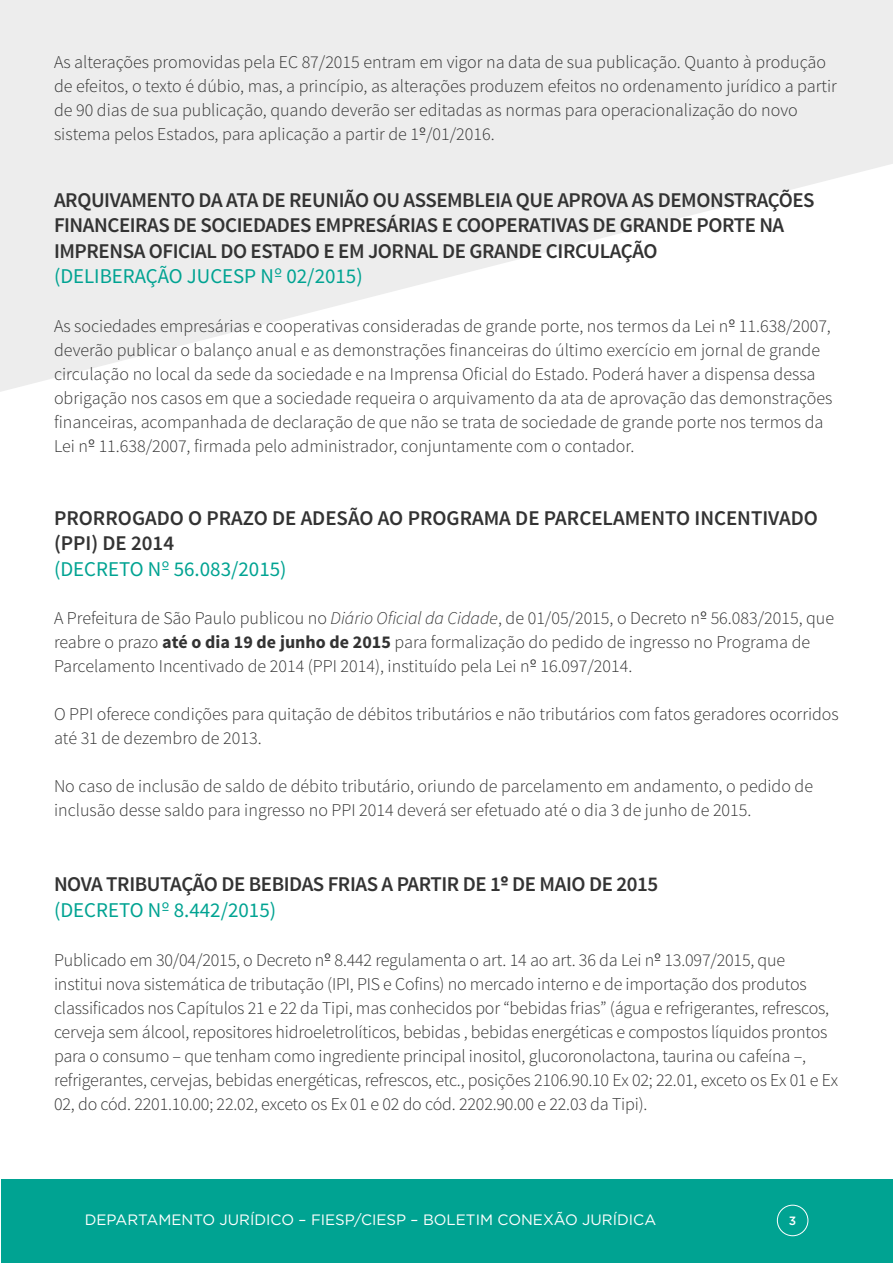
<style>
.page{position:relative;width:893px;height:1263px;background:#fff}
.page>*{position:absolute;margin:0;border:0;box-sizing:border-box;transform-origin:0 0}
.t1{font:600 21px/25.2px "Source Sans Pro";letter-spacing:-.02em;color:#333}
.t2{font:600 21px/25.2px "Source Sans Pro";color:#333}
.t3{font:300 18px/24px "Source Sans Pro";color:#333}
.t4{font:15px "Gotham";color:#fff}
.t5{font:500 12px "Gotham";color:#fff}
.s1{font-family:"Gotham";font-weight:400}
.s2{font-weight:400;color:#00a392}
.s3{font-family:"Gotham";font-weight:400;color:#00a392}
.s4{font-style:italic}
.s5{font-weight:700}
.s6{font-family:"Gotham";font-weight:900}
</style>
<div class="page">
<div style="left:1px;top:1179px;width:891px;height:83px;background:#00a392"></div>
<div style="left:777px;top:1205px;width:31px;height:31px;border:1px solid #fff;border-radius:50%"></div>
<svg style="left:0;top:0;width:893px;height:392px;fill:#ededed"></svg>
<p class="t3" style="left:54px;top:50px;width:784px">As alterações promovidas pela EC 87/2015 entram em vigor na data de sua publicação. Quanto à produção de efeitos, o texto é dúbio, mas, a princípio, as alterações produzem efeitos no ordenamento jurídico a partir de 90 dias de sua publicação, quando deverão ser editadas as normas para operacionalização do novo sistema pelos Estados, para aplicação a partir de 1<span class="s1">º</span>/01/2016.</p>
<p class="t1" style="left:54px;top:188px;width:762px">ARQUIVAMENTO DA ATA DE REUNIÃO OU ASSEMBLEIA QUE APROVA AS DEMONSTRAÇÕES FINANCEIRAS DE SOCIEDADES EMPRESÁRIAS E COOPERATIVAS DE GRANDE PORTE NA IMPRENSA OFICIAL DO ESTADO E EM JORNAL DE GRANDE CIRCULAÇÃO<br><span class="s2">(DELIBERAÇÃO JUCESP N</span><span class="s3">º</span> <span class="s2">02/2015)</span></p>
<p class="t3" style="left:54px;top:314px;width:780px">As sociedades empresárias e cooperativas consideradas de grande porte, nos termos da Lei n<span class="s1">º</span> 11.638/2007, deverão publicar o balanço anual e as demonstrações financeiras do último exercício em jornal de grande circulação no local da sede da sociedade e na Imprensa Oficial do Estado. Poderá haver a dispensa dessa obrigação nos casos em que a sociedade requeira o arquivamento da ata de aprovação das demonstrações financeiras, acompanhada de declaração de que não se trata de sociedade de grande porte nos termos da Lei n<span class="s1">º</span> 11.638/2007, firmada pelo administrador, conjuntamente com o contador.</p>
<p class="t2" style="left:54px;top:506px;width:765px">PRORROGADO O PRAZO DE ADESÃO AO PROGRAMA DE PARCELAMENTO INCENTIVADO (PPI) DE 2014<br><span class="s2">(DECRETO N</span><span class="s3">º</span> <span class="s2">56.083/2015)</span></p>
<p class="t3" style="left:54px;top:606px;width:782px">A Prefeitura de São Paulo publicou no <span class="s4">Diário Oficial da Cidade</span>, de 01/05/2015, o Decreto n<span class="s1">º</span> 56.083/2015, que reabre o prazo <span class="s5">até o dia 19 de junho de 2015</span> para formalização do pedido de ingresso no Programa de<br>Parcelamento Incentivado de 2014 (PPI 2014), instituído pela Lei n<span class="s1">º</span> 16.097/2014.</p>
<p class="t3" style="left:54px;top:702px;width:786px">O PPI oferece condições para quitação de débitos tributários e não tributários com fatos geradores ocorridos até 31 de dezembro de 2013.</p>
<p class="t3" style="left:54px;top:774px;width:761px">No caso de inclusão de saldo de débito tributário, oriundo de parcelamento em andamento, o pedido de inclusão desse saldo para ingresso no PPI 2014 deverá ser efetuado até o dia 3 de junho de 2015.</p>
<p class="t1" style="left:54px;top:872px;width:606px">NOVA TRIBUTAÇÃO DE BEBIDAS FRIAS A PARTIR DE 1<span class="s6">º</span> DE MAIO DE 2015 <span class="s2">(DECRETO N</span><span class="s3">º</span> <span class="s2">8.442/2015)</span></p>
<p class="t3" style="left:54px;top:948px;width:786px">Publicado em 30/04/2015, o Decreto n<span class="s1">º</span> 8.442 regulamenta o art. 14 ao art. 36 da Lei n<span class="s1">º</span> 13.097/2015, que institui nova sistemática de tributação (IPI, PIS e Cofins) no mercado interno e de importação dos produtos classificados nos Capítulos 21 e 22 da Tipi, mas conhecidos por “bebidas frias” (água e refrigerantes, refrescos, cerveja sem álcool, repositores hidroeletrolíticos, bebidas , bebidas energéticas e compostos líquidos prontos para o consumo – que tenham como ingrediente principal inositol, glucoronolactona, taurina ou cafeína –, refrigerantes, cervejas, bebidas energéticas, refrescos, etc., posições 2106.90.10 Ex 02; 22.01, exceto os Ex 01 e Ex 02, do cód. 2201.10.00; 22.02, exceto os Ex 01 e 02 do cód. 2202.90.00 e 22.03 da Tipi).</p>
<p class="t4" style="left:85px;top:1210px;width:573px">DEPARTAMENTO JURÍDICO – FIESP/CIESP – BOLETIM CONEXÃO JURÍDICA</p>
<p class="t5" style="left:789px;top:1213px;width:9px">3</p>
</div>
